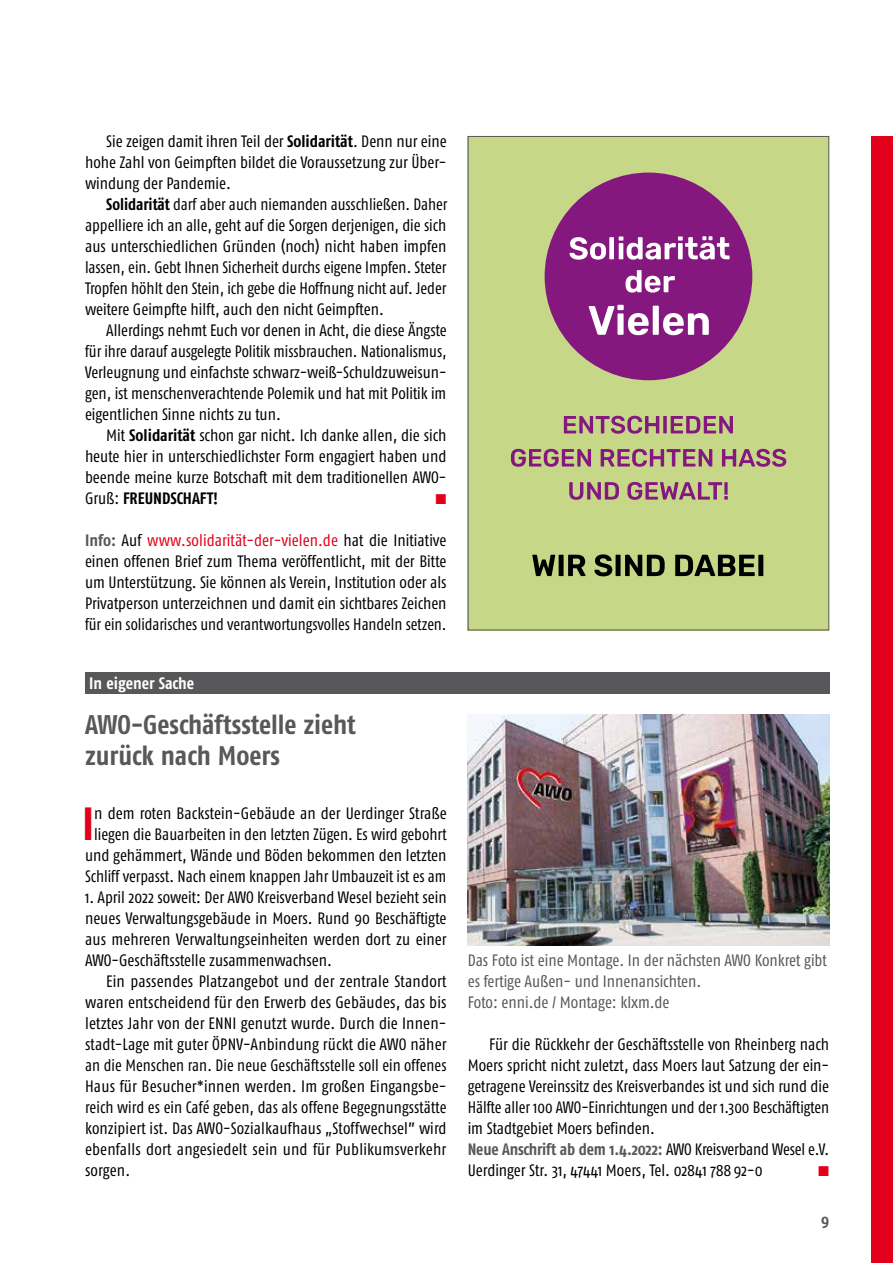
<style>
.page{position:relative;width:893px;height:1263px;background:#fff}
.page>*{position:absolute;margin:0;border:0;box-sizing:border-box;transform-origin:0 0}
.t1{font:700 46.5px "Fago Co";color:#e2001a}
.t2{font:700 27px/31.5px "Fago Co";letter-spacing:-.005em;color:#58585a}
.t3{font:16.5px/21px "Fago Co";color:#000;text-align:justify}
.t4{font:16.5px/21px "Fago Co";color:#58585a}
.t5{font:700 16.5px "Fago Co";color:#fff}
.t6{font:16.5px "European Pi Three";color:#e2001a}
.t7{font:700 16.5px "Fago Co";color:#58585a}
.s1{font-weight:700}
.s2{font-weight:700;color:#58585a}
.s3{color:#e2001a}
</style>
<div class="page">
<div style="left:468px;top:136px;width:361px;height:494px;background:#c7d788"></div>
<svg style="left:569px;top:482px;width:159px;height:18px"></svg>
<svg style="left:511px;top:449px;width:275px;height:18px"></svg>
<svg style="left:564px;top:416px;width:169px;height:18px"></svg>
<div style="left:545px;top:173px;width:207px;height:207px;background:#84187f;border-radius:50%"></div>
<svg style="left:589px;top:305px;width:120px;height:30px"></svg>
<svg style="left:625px;top:270px;width:50px;height:23px"></svg>
<svg style="left:569px;top:236px;width:161px;height:24px"></svg>
<svg style="left:532px;top:554px;width:231px;height:22px"></svg>
<img style="left:468px;top:714px;width:361px;height:231px">
<div style="left:85px;top:672px;width:744px;height:21px;background:#58585a"></div>
<div style="left:872px;top:136px;width:21px;height:1127px;background:#e2001a"></div>
<p class="t3" style="left:85px;top:131px;width:363px;text-indent:21px">Sie zeigen damit ihren Teil der <span class="s1">Solidarität</span>. Denn nur eine hohe Zahl von Geimpften bildet die Voraussetzung zur Über&shy;windung der Pandemie.</p>
<p class="t3" style="left:85px;top:194px;width:364px;text-indent:21px"><span class="s1">Solidarität</span> darf aber auch niemanden ausschließen. Daher appelliere ich an alle, geht auf die Sorgen derjenigen, die sich aus unterschiedlichen Gründen (noch) nicht haben impfen lassen, ein. Gebt Ihnen Sicherheit durchs eigene Impfen. Steter Tropfen höhlt den Stein, ich gebe die Hoffnung nicht auf. Jeder weitere Geimpfte hilft, auch den nicht Geimpften.</p>
<p class="t3" style="left:85px;top:320px;width:363px;text-indent:21px">Allerdings nehmt Euch vor denen in Acht, die diese Ängste für ihre darauf ausgelegte Politik missbrauchen. Nationalismus, Verleugnung und einfachste schwarz-weiß-Schuldzuweisun&shy;gen, ist menschenverachtende Polemik und hat mit Politik im eigentlichen Sinne nichts zu tun.</p>
<p class="t3" style="left:85px;top:425px;width:363px;text-indent:21px">Mit <span class="s1">Solidarität</span> schon gar nicht. Ich danke allen, die sich heute hier in unterschiedlichster Form engagiert haben und beende meine kurze Botschaft mit dem traditionellen AWO-Gruß: <span class="s1">FREUNDSCHAFT!</span></p>
<p class="t6" style="left:435px;top:488px;width:12px">K</p>
<p class="t3" style="left:85px;top:530px;width:363px"><span class="s2">Info:</span> Auf <span class="s3">www.solidarität-der-vielen.de</span> hat die Initiative einen offenen Brief zum Thema veröffentlicht, mit der Bitte um Unterstützung. Sie können als Verein, Institution oder als Privatperson unterzeichnen und damit ein sichtbares Zeichen für ein solidarisches und verantwortungsvolles Handeln setzen.</p>
<p class="t5" style="left:89px;top:673px;width:106px">In eigener Sache</p>
<h2 class="t2" style="left:85px;top:708px;width:272px">AWO-Geschäftsstelle zieht zurück nach Moers</h2>
<p class="t3" style="left:85px;top:803px;width:363px;text-align:center">n dem roten Backstein-Gebäude an der Uerdinger Straße liegen die Bauarbeiten in den letzten Zügen. Es wird gebohrt und gehämmert, Wände und Böden bekommen den letzten Schliff verpasst. Nach einem knappen Jahr Umbauzeit ist es am</p>
<p class="t3" style="left:85px;top:887px;width:363px">1. April 2022 soweit: Der AWO Kreisverband Wesel bezieht sein neues Verwaltungsgebäude in Moers. Rund 90 Beschäftigte aus mehreren Verwaltungseinheiten werden dort zu einer AWO-Geschäftsstelle zusammenwachsen.</p>
<p class="t3" style="left:85px;top:971px;width:363px;text-indent:21px">Ein passendes Platzangebot und der zentrale Standort waren entscheidend für den Erwerb des Gebäudes, das bis letztes Jahr von der ENNI genutzt wurde. Durch die Innen&shy;stadt-Lage mit guter ÖPNV-Anbindung rückt die AWO näher an die Menschen ran. Die neue Geschäftsstelle soll ein offenes Haus für Besucher*innen werden. Im großen Eingangsbe&shy;reich wird es ein Café geben, das als offene Begegnungsstätte konzipiert ist. Das AWO-Sozialkaufhaus „Stoffwechsel” wird ebenfalls dort angesiedelt sein und für Publikumsverkehr sorgen.</p>
<h1 class="t1" style="left:82px;top:797px;width:14px">I</h1>
<p class="t4" style="left:468px;top:950px;width:361px">Das Foto ist eine Montage. In der nächsten AWO Konkret gibt es fertige Außen- und Innenansichten.<br>Foto: enni.de / Montage: klxm.de</p>
<p class="t3" style="left:468px;top:1034px;width:363px;text-align:left;text-indent:21px">Für die Rückkehr der Geschäftsstelle von Rheinberg nach Moers spricht nicht zuletzt, dass Moers laut Satzung der ein&shy;getragene Vereinssitz des Kreisverbandes ist und sich rund die Hälfte aller 100 AWO-Einrichtungen und der 1.300 Beschäftigten im Stadtgebiet Moers befinden.<br><span class="s2">Neue Anschrift ab dem 1.4.2022:</span> AWO Kreisverband Wesel e.V.<br>Uerdinger Str. 31, 47441 Moers, Tel. 02841 788 92-0</p>
<p class="t6" style="left:818px;top:1160px;width:12px">K</p>
<p class="t7" style="left:821px;top:1211px;width:10px">9</p>
</div>
